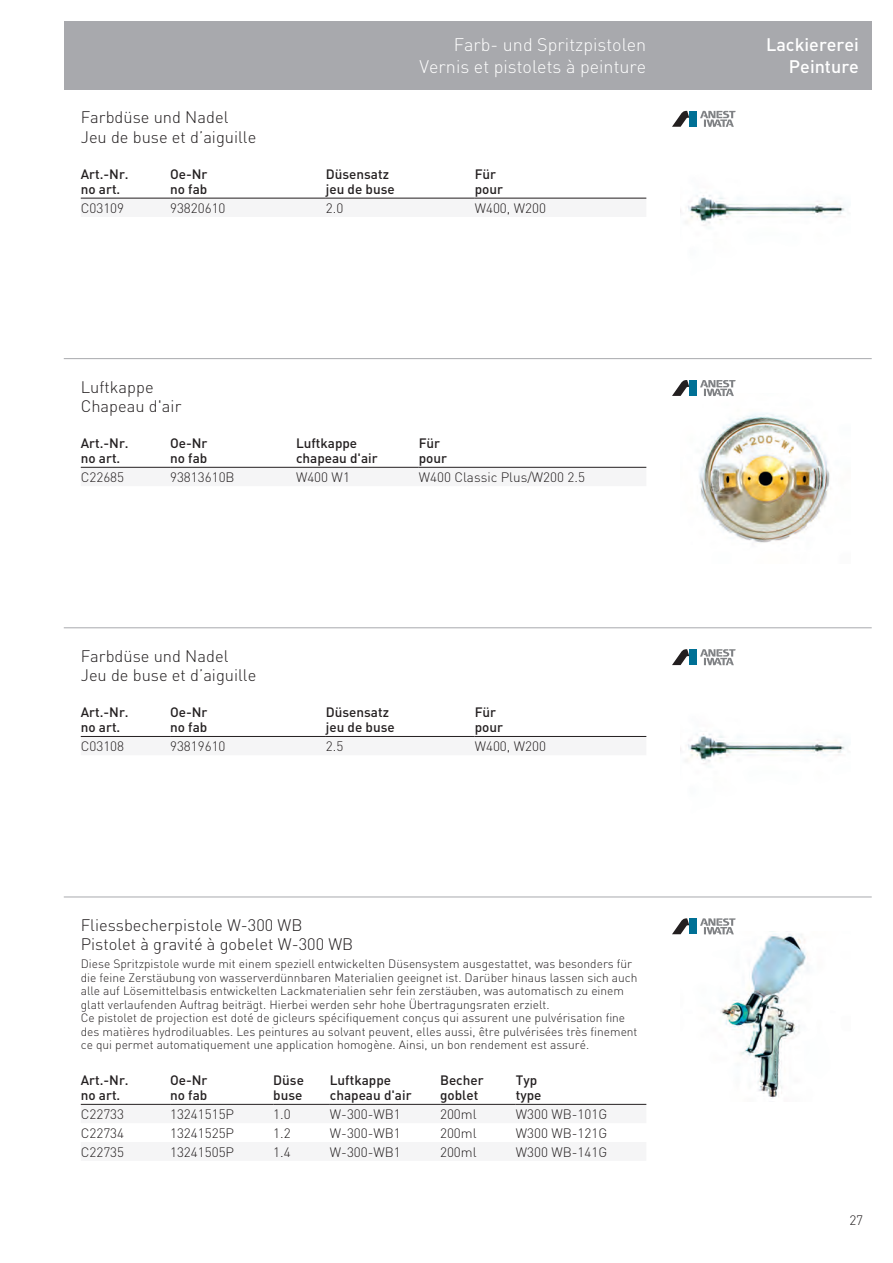
<style>
.page{position:relative;width:893px;height:1263px;background:#fff}
.page>*{position:absolute;margin:0;border:0;box-sizing:border-box;transform-origin:0 0}
.t1{font:300 18px "DIN Pro";color:#fff}
.t2{font:500 18px "DIN Pro";color:#fff}
.t3{font:300 16.5px/19.5px "DIN Pro";color:#231f20}
.t4{font:300 13.5px "DIN Pro";color:#231f20}
.t5{font:500 13.5px/15px "DIN Pro";color:#231f20}
.t6{font:300 12px/13.5px "DIN Pro";color:#231f20}
</style>
<div class="page">
<img style="left:680px;top:195px;width:165px;height:31px">
<div style="left:689px;top:111px;width:8px;height:16px;background:#007095"></div>
<svg style="left:672px;top:111px;width:17px;height:16px"></svg>
<svg style="left:700px;top:111px;width:35px;height:16px"></svg>
<hr style="left:81px;top:198px;width:89px;height:1px;background:#231f20">
<hr style="left:170px;top:198px;width:156px;height:1px;background:#231f20">
<hr style="left:326px;top:198px;width:149px;height:1px;background:#231f20">
<hr style="left:475px;top:198px;width:171px;height:1px;background:#231f20">
<hr style="left:64px;top:358px;width:808px;height:1px;background:#a8a9ad">
<hr style="left:81px;top:467px;width:89px;height:1px;background:#231f20">
<hr style="left:170px;top:467px;width:126px;height:1px;background:#231f20">
<hr style="left:296px;top:467px;width:123px;height:1px;background:#231f20">
<hr style="left:419px;top:467px;width:227px;height:1px;background:#231f20">
<img style="left:699px;top:413px;width:131px;height:130px">
<div style="left:689px;top:380px;width:8px;height:16px;background:#007095"></div>
<svg style="left:672px;top:380px;width:17px;height:16px"></svg>
<svg style="left:700px;top:380px;width:35px;height:16px"></svg>
<hr style="left:64px;top:627px;width:808px;height:1px;background:#a8a9ad">
<hr style="left:81px;top:736px;width:89px;height:1px;background:#231f20">
<hr style="left:170px;top:736px;width:156px;height:1px;background:#231f20">
<hr style="left:326px;top:736px;width:149px;height:1px;background:#231f20">
<hr style="left:475px;top:736px;width:171px;height:1px;background:#231f20">
<img style="left:680px;top:665px;width:165px;height:99px">
<div style="left:689px;top:649px;width:8px;height:16px;background:#007095"></div>
<svg style="left:672px;top:649px;width:17px;height:16px"></svg>
<svg style="left:700px;top:649px;width:35px;height:16px"></svg>
<hr style="left:64px;top:896px;width:808px;height:1px;background:#a8a9ad">
<hr style="left:81px;top:1104px;width:89px;height:1px;background:#231f20">
<hr style="left:170px;top:1104px;width:103px;height:1px;background:#231f20">
<hr style="left:273px;top:1104px;width:57px;height:1px;background:#231f20">
<hr style="left:330px;top:1104px;width:110px;height:1px;background:#231f20">
<hr style="left:440px;top:1104px;width:76px;height:1px;background:#231f20">
<hr style="left:516px;top:1104px;width:130px;height:1px;background:#231f20">
<img style="left:680px;top:931px;width:129px;height:167px">
<div style="left:689px;top:918px;width:8px;height:16px;background:#007095"></div>
<svg style="left:672px;top:918px;width:17px;height:16px"></svg>
<svg style="left:700px;top:918px;width:35px;height:16px"></svg>
<div style="left:64px;top:21px;width:808px;height:69px;background:#a8a9ad"></div>
<h1 class="t1" style="left:454px;top:31px;width:194px">Farb- und Spritzpistolen</h1>
<h1 class="t2" style="left:766px;top:30px;width:94px">Lackiererei</h1>
<h1 class="t1" style="left:420px;top:53px;width:228px">Vernis et pistolets à peinture</h1>
<h1 class="t2" style="left:789px;top:52px;width:71px">Peinture</h1>
<h2 class="t3" style="left:81px;top:106px;width:177px">Farbdüse und Nadel<br>Jeu de buse et d’aiguille</h2>
<p class="t5" style="left:81px;top:165px;width:49px">Art.-Nr. no art.</p>
<p class="t5" style="left:170px;top:165px;width:39px">Oe-Nr no fab</p>
<p class="t5" style="left:326px;top:165px;width:70px">Düsensatz jeu de buse</p>
<p class="t5" style="left:475px;top:165px;width:30px">Für pour</p>
<p class="t4" style="left:81px;top:197px;width:45px">C03109</p>
<p class="t4" style="left:170px;top:197px;width:57px">93820610</p>
<p class="t4" style="left:326px;top:197px;width:19px">2.0</p>
<p class="t4" style="left:475px;top:197px;width:73px">W400, W200</p>
<h2 class="t3" style="left:81px;top:375px;width:102px">Luftkappe<br>Chapeau d'air</h2>
<p class="t5" style="left:81px;top:434px;width:49px">Art.-Nr. no art.</p>
<p class="t5" style="left:170px;top:434px;width:39px">Oe-Nr no fab</p>
<p class="t5" style="left:296px;top:434px;width:83px">Luftkappe chapeau d'air</p>
<p class="t5" style="left:419px;top:434px;width:30px">Für pour</p>
<p class="t4" style="left:81px;top:467px;width:45px">C22685</p>
<p class="t4" style="left:170px;top:467px;width:66px">93813610B</p>
<p class="t4" style="left:296px;top:467px;width:55px">W400 W1</p>
<p class="t4" style="left:419px;top:467px;width:168px">W400 Classic Plus/W200 2.5</p>
<h2 class="t3" style="left:81px;top:645px;width:177px">Farbdüse und Nadel<br>Jeu de buse et d’aiguille</h2>
<p class="t5" style="left:81px;top:703px;width:49px">Art.-Nr. no art.</p>
<p class="t5" style="left:170px;top:703px;width:39px">Oe-Nr no fab</p>
<p class="t5" style="left:326px;top:703px;width:70px">Düsensatz jeu de buse</p>
<p class="t5" style="left:475px;top:703px;width:30px">Für pour</p>
<p class="t4" style="left:81px;top:736px;width:45px">C03108</p>
<p class="t4" style="left:170px;top:736px;width:57px">93819610</p>
<p class="t4" style="left:326px;top:736px;width:19px">2.5</p>
<p class="t4" style="left:475px;top:736px;width:73px">W400, W200</p>
<h2 class="t3" style="left:81px;top:914px;width:274px">Fliessbecherpistole W-300 WB<br>Pistolet à gravité à gobelet W-300 WB</h2>
<p class="t6" style="left:81px;top:956px;width:558px">Diese Spritzpistole wurde mit einem speziell entwickelten Düsensystem ausgestattet, was besonders für die feine Zerstäubung von wasserverdünnbaren Materialien geeignet ist. Darüber hinaus lassen sich auch alle auf Lösemittelbasis entwickelten Lackmaterialien sehr fein zerstäuben, was automatisch zu einem glatt verlaufenden Auftrag beiträgt. Hierbei werden sehr hohe Übertragungsraten erzielt.<br>Ce pistolet de projection est doté de gicleurs spécifiquement conçus qui assurent une pulvérisation fine des matières hydrodiluables. Les peintures au solvant peuvent, elles aussi, être pulvérisées très finement ce qui permet automatiquement une application homogène. Ainsi, un bon rendement est assuré.</p>
<p class="t5" style="left:81px;top:1071px;width:49px">Art.-Nr. no art.</p>
<p class="t5" style="left:170px;top:1071px;width:39px">Oe-Nr no fab</p>
<p class="t5" style="left:273px;top:1071px;width:32px">Düse buse</p>
<p class="t5" style="left:330px;top:1071px;width:83px">Luftkappe chapeau d'air</p>
<p class="t5" style="left:440px;top:1071px;width:45px">Becher goblet</p>
<p class="t5" style="left:516px;top:1071px;width:27px">Typ type</p>
<p class="t4" style="left:81px;top:1103px;width:45px">C22733</p>
<p class="t4" style="left:170px;top:1103px;width:66px">13241515P</p>
<p class="t4" style="left:273px;top:1103px;width:19px">1.0</p>
<p class="t4" style="left:330px;top:1103px;width:73px">W-300-WB1</p>
<p class="t4" style="left:440px;top:1103px;width:38px">200ml</p>
<p class="t4" style="left:516px;top:1103px;width:93px">W300 WB-101G</p>
<p class="t4" style="left:81px;top:1122px;width:45px">C22734</p>
<p class="t4" style="left:170px;top:1122px;width:66px">13241525P</p>
<p class="t4" style="left:273px;top:1122px;width:19px">1.2</p>
<p class="t4" style="left:330px;top:1122px;width:73px">W-300-WB1</p>
<p class="t4" style="left:440px;top:1122px;width:38px">200ml</p>
<p class="t4" style="left:516px;top:1122px;width:93px">W300 WB-121G</p>
<p class="t4" style="left:81px;top:1141px;width:45px">C22735</p>
<p class="t4" style="left:170px;top:1141px;width:66px">13241505P</p>
<p class="t4" style="left:273px;top:1141px;width:19px">1.4</p>
<p class="t4" style="left:330px;top:1141px;width:73px">W-300-WB1</p>
<p class="t4" style="left:440px;top:1141px;width:38px">200ml</p>
<p class="t4" style="left:516px;top:1141px;width:93px">W300 WB-141G</p>
<p class="t4" style="left:849px;top:1209px;width:15px">27</p>
</div>
